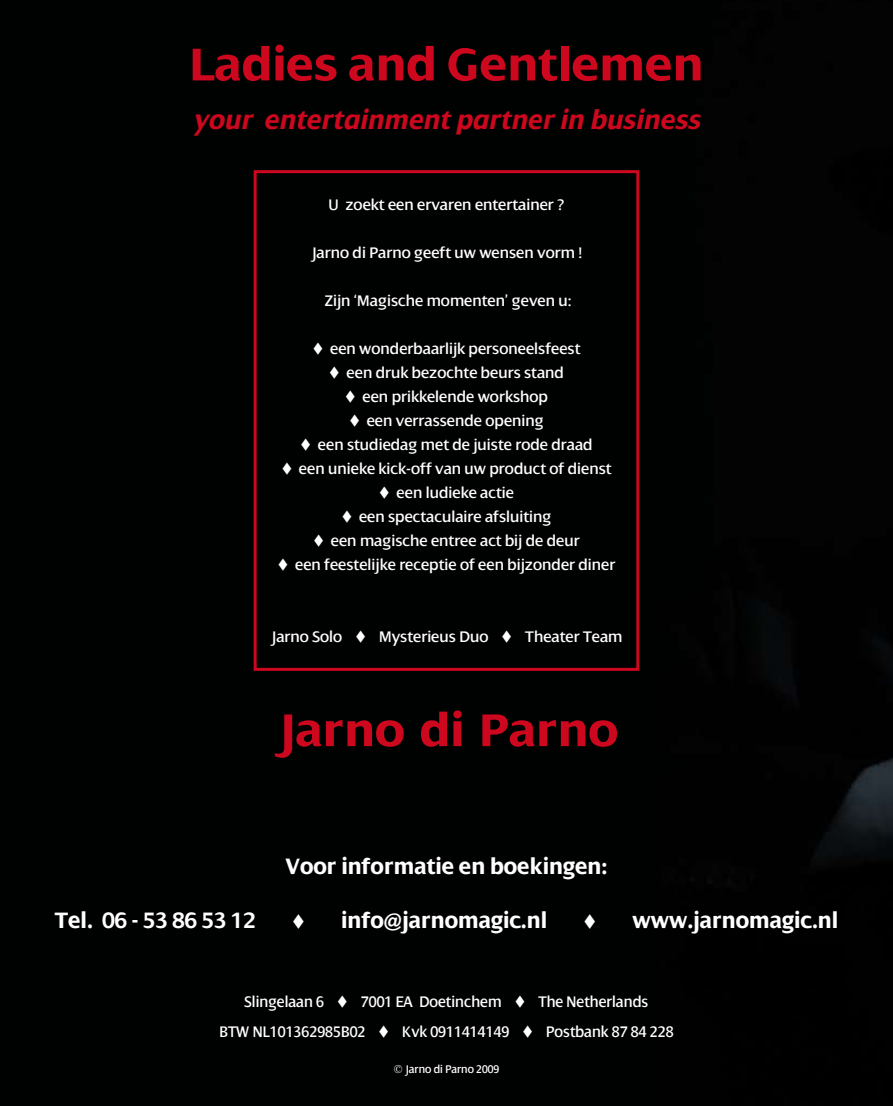
<style>
.page{position:relative;width:893px;height:1106px;background:#000201}
.page>*{position:absolute;margin:0;border:0;box-sizing:border-box;transform-origin:0 0}
.t1{font:700 49.5px "Dialog";color:#cd071e}
.t2{font:italic 700 28.5px "Dialog";color:#cd071e}
.t3{font:700 24px "Dialog";color:#fff;scale:.95 1}
.t4{font:16.5px "Dialog";color:#fff}
.t5{font:16.5px/30px "Dialog";color:#fff;text-align:center;scale:.95 1}
.t6{font:12px "Dialog";color:#fff;scale:.95 1}
.s1{font-family:"Dax";font-weight:900;font-size:21px}
</style>
<div class="page">
<div style="left:254px;top:170px;width:385px;height:501px;border:3px solid #cd071e"></div>
<h1 class="t1" style="left:189px;top:37px;width:516px">Ladies and Gentlemen</h1>
<h2 class="t2" style="left:193px;top:104px;width:509px">your entertainment partner in business</h2>
<p class="t4" style="left:328px;top:196px;width:238px">U zoekt een ervaren entertainer ?</p>
<p class="t4" style="left:311px;top:244px;width:273px">Jarno di Parno geeft uw wensen vorm !</p>
<p class="t4" style="left:325px;top:292px;width:248px">Zijn ‘Magische momenten’ geven u:</p>
<p class="t4" style="left:313px;top:340px;width:269px">▼ een wonderbaarlijk personeelsfeest</p>
<p class="t4" style="left:329px;top:364px;width:236px">▼ een druk bezochte beurs stand</p>
<p class="t4" style="left:345px;top:388px;width:205px">▼ een prikkelende workshop</p>
<p class="t4" style="left:349px;top:412px;width:196px">▼ een verrassende opening</p>
<p class="t4" style="left:300px;top:436px;width:294px">▼ een studiedag met de juiste rode draad</p>
<p class="t4" style="left:281px;top:460px;width:332px">▼ een unieke kick-off van uw product of dienst</p>
<p class="t4" style="left:379px;top:484px;width:137px">▼ een ludieke actie</p>
<p class="t4" style="left:341px;top:508px;width:212px">▼ een spectaculaire afsluiting</p>
<p class="t4" style="left:313px;top:532px;width:268px">▼ een magische entree act bij de deur</p>
<p class="t4" style="left:278px;top:556px;width:339px">▼ een feestelijke receptie of een bijzonder diner</p>
<p class="t4" style="left:270px;top:628px;width:354px">Jarno Solo ▼ Mysterieus Duo ▼ Theater Team</p>
<h1 class="t1" style="left:275px;top:703px;width:345px">Jarno di Parno</h1>
<h3 class="t3" style="left:286px;top:853px;width:340px">Voor informatie en boekingen:</h3>
<h3 class="t3" style="left:55px;top:907px;width:213px">Tel. 06 - 53 86 53 12</h3>
<h3 class="t3" style="left:292px;top:907px;width:270px">▼ info<span class="s1">@</span>jarnomagic.nl</h3>
<h3 class="t3" style="left:583px;top:907px;width:270px">▼ www.jarnomagic.nl</h3>
<p class="t5" style="left:219px;top:986px;width:480px">Slingelaan 6 ▼ 7001 EA Doetinchem ▼ The Netherlands<br>BTW NL101362985B02 ▼ Kvk 0911414149 ▼ Postbank 87 84 228</p>
<p class="t6" style="left:394px;top:1062px;width:113px">© Jarno di Parno 2009</p>
</div>
